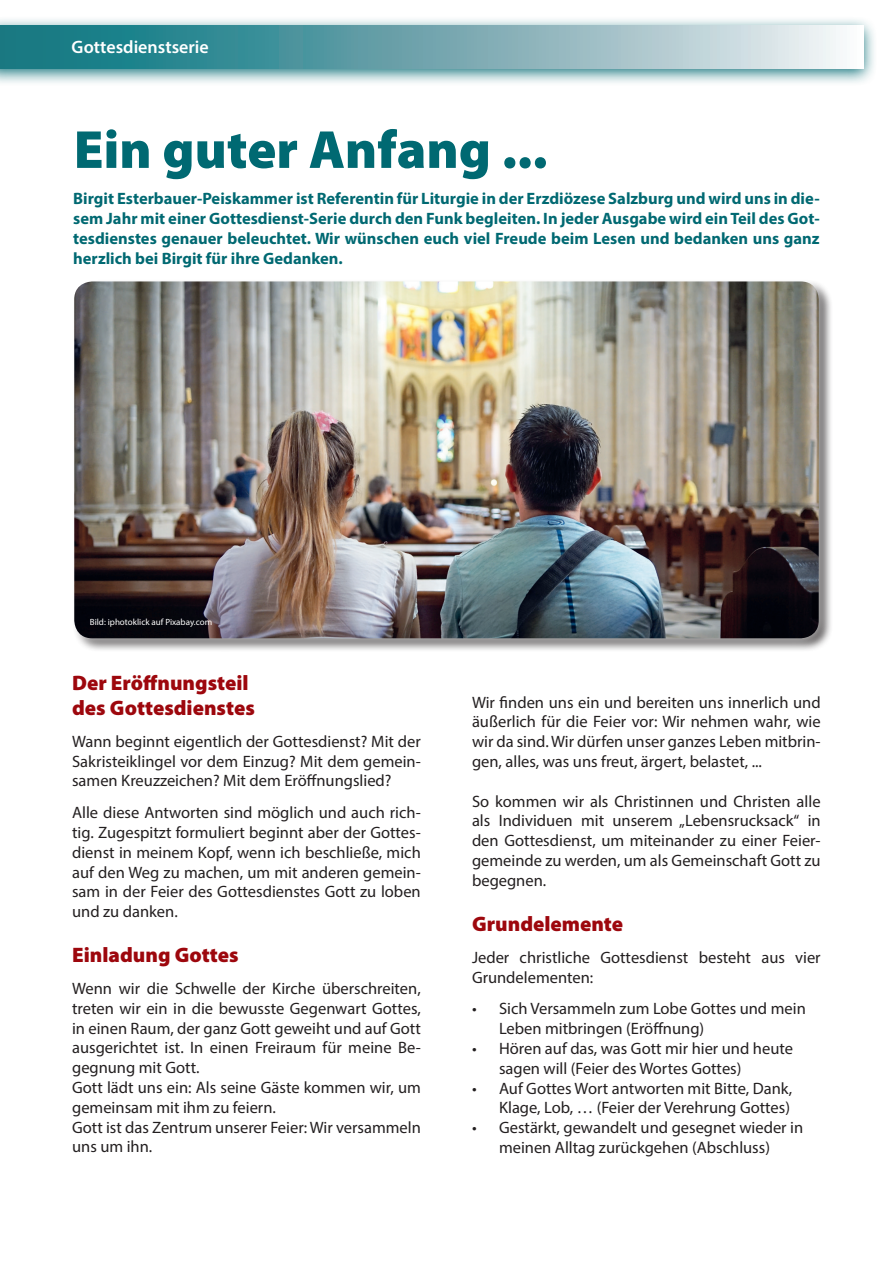
<style>
.page{position:relative;width:893px;height:1263px;background:#fff}
.page>*{position:absolute;margin:0;border:0;box-sizing:border-box;transform-origin:0 0}
.t1{font:900 54px "Myriad Pro";color:#006972}
.t2{font:900 21px "Myriad Pro";color:#9d070d}
.t3{font:600 18px "Myriad Pro";color:#fff}
.t4{font:16.5px/19.8px "Myriad Pro";color:#231f20;text-align:justify}
.t5{font:700 16.5px/19.8px "Myriad Pro";color:#006972;text-align:justify}
.t6{font:9px "Myriad Pro";color:#fff}
</style>
<div class="page">
<svg style="left:0;top:19px;width:874px;height:64px;background:#bbd6d9"></svg>
<svg style="left:0;top:26px;width:863px;height:42px;background:#75abb3"></svg>
<div style="left:64px;top:272px;width:764px;height:376px;background:#fff;opacity:.75"></div>
<img style="left:74px;top:281px;width:745px;height:357px">
<p class="t3" style="left:72px;top:35px;width:139px">Gottesdienstserie</p>
<p class="t1" style="left:74px;top:119px;width:475px">Ein guter Anfang ...</p>
<p class="t5" style="left:73px;top:188px;width:748px">Birgit Esterbauer-Peiskammer ist Referentin für Liturgie in der Erzdiözese Salzburg und wird uns in die&shy;sem Jahr mit einer Gottesdienst-Serie durch den Funk begleiten. In jeder Ausgabe wird ein Teil des Got&shy;tesdienstes genauer beleuchtet. Wir wünschen euch viel Freude beim Lesen und bedanken uns ganz herzlich bei Birgit für ihre Gedanken.</p>
<p class="t6" style="left:90px;top:617px;width:124px">Bild: iphotoklick auf Pixabay.com</p>
<p class="t2" style="left:72px;top:671px;width:178px">Der Eröffnungsteil</p>
<p class="t2" style="left:72px;top:696px;width:184px">des Gottesdienstes</p>
<p class="t4" style="left:72px;top:731px;width:350px">Wann beginnt eigentlich der Gottesdienst? Mit der Sakristeiklingel vor dem Einzug? Mit dem gemein&shy;samen Kreuzzeichen? Mit dem Eröffnungslied?</p>
<p class="t4" style="left:72px;top:802px;width:350px">Alle diese Antworten sind möglich und auch rich&shy;tig. Zugespitzt formuliert beginnt aber der Gottes&shy;dienst in meinem Kopf, wenn ich beschließe, mich auf den Weg zu machen, um mit anderen gemein&shy;sam in der Feier des Gottesdienstes Gott zu loben und zu danken.</p>
<p class="t2" style="left:72px;top:943px;width:168px">Einladung Gottes</p>
<p class="t4" style="left:72px;top:978px;width:350px">Wenn wir die Schwelle der Kirche überschreiten, treten wir ein in die bewusste Gegenwart Gottes, in einen Raum, der ganz Gott geweiht und auf Gott ausgerichtet ist. In einen Freiraum für meine Be&shy;gegnung mit Gott.</p>
<p class="t4" style="left:72px;top:1077px;width:350px">Gott lädt uns ein: Als seine Gäste kommen wir, um gemeinsam mit ihm zu feiern.</p>
<p class="t4" style="left:72px;top:1117px;width:350px">Gott ist das Zentrum unserer Feier: Wir versammeln uns um ihn.</p>
<p class="t4" style="left:472px;top:692px;width:350px">Wir finden uns ein und bereiten uns innerlich und äußerlich für die Feier vor: Wir nehmen wahr, wie wir da sind. Wir dürfen unser ganzes Leben mitbrin&shy;gen, alles, was uns freut, ärgert, belastet, ...</p>
<p class="t4" style="left:472px;top:791px;width:350px">So kommen wir als Christinnen und Christen alle als Individuen mit unserem „Lebensrucksack“ in den Gottesdienst, um miteinander zu einer Feier&shy;gemeinde zu werden, um als Gemeinschaft Gott zu begegnen.</p>
<p class="t2" style="left:472px;top:912px;width:153px">Grundelemente</p>
<p class="t4" style="left:472px;top:947px;width:350px">Jeder christliche Gottesdienst besteht aus vier<br>Grundelementen:</p>
<p class="t4" style="left:499px;top:998px;width:308px;text-indent:-27px">• Sich Versammeln zum Lobe Gottes und mein<br>Leben mitbringen (Eröffnung)</p>
<p class="t4" style="left:499px;top:1038px;width:296px;text-indent:-27px">• Hören auf das, was Gott mir hier und heute sagen will (Feier des Wortes Gottes)</p>
<p class="t4" style="left:472px;top:1078px;width:322px;text-align:right">• Auf Gottes Wort antworten mit Bitte, Dank,<br>Klage, Lob, … (Feier der Verehrung Gottes)</p>
<p class="t4" style="left:472px;top:1117px;width:333px;text-align:center">• Gestärkt, gewandelt und gesegnet wieder in meinen Alltag zurückgehen (Abschluss)</p>
</div>
